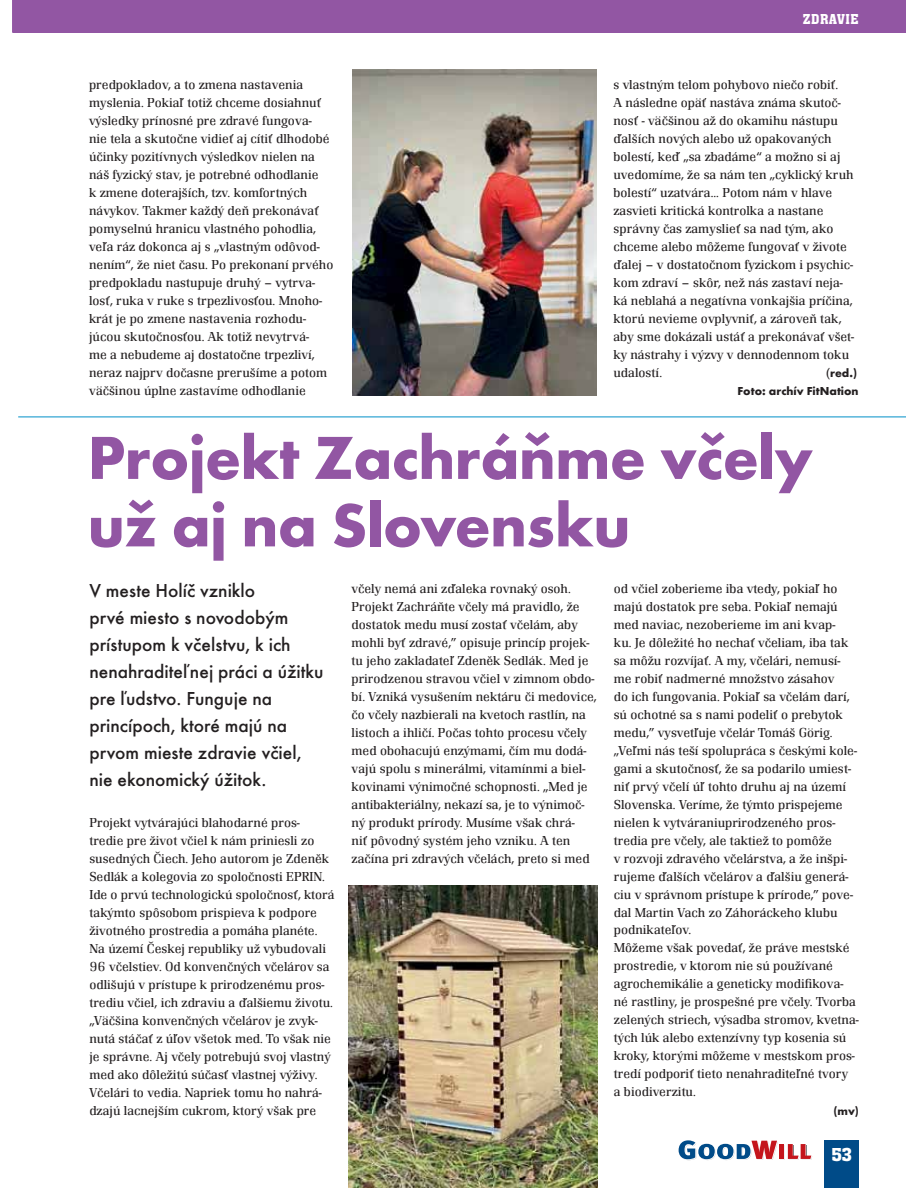
<style>
.page{position:relative;width:918px;height:1188px;background:#fff}
.page>*{position:absolute;margin:0;border:0;box-sizing:border-box;transform-origin:0 0}
.t1{font:700 63px/67.5px "Futura TOT";letter-spacing:-.01em;color:#9256a3}
.t2{font:500 19.5px/27px "Futura TOT";color:#231f20}
.t3{font:500 19.5px "Aachen DOT";color:#fff}
.t4{font:500 15px "Aachen DOT";letter-spacing:.04em;color:#fff}
.t5{font:300 13.5px/18px "Renault TOT";color:#231f20}
.t6{font:700 12px/18px "Futura TOT";color:#231f20;text-align:right}
.s1{font-family:"Renault TOT";font-weight:300;font-size:13.5px}
</style>
<div class="page">
<div style="left:13px;top:0;width:892px;height:33px;background:#9256a3"></div>
<svg style="left:679px;top:1140px;width:133px;height:20px"></svg>
<div style="left:825px;top:1140px;width:34px;height:48px;background:#004b88"></div>
<img style="left:352px;top:70px;width:245px;height:326px">
<img style="left:348px;top:886px;width:249px;height:302px">
<hr style="left:18px;top:417px;width:887px;height:1px;background:#0090c8">
<p class="t4" style="left:803px;top:14px;width:57px">ZDRAVIE</p>
<p class="t5" style="left:89px;top:76px;width:246px">predpokladov, a to zmena nastavenia myslenia. Pokiaľ totiž chceme dosiahnuť výsledky prínosné pre zdravé fungova-<br>nie tela a skutočne vidieť aj cítiť dlhodobé účinky pozitívnych výsledkov nielen na náš fyzický stav, je potrebné odhodlanie<br>k zmene doterajších, tzv. komfortných návykov. Takmer každý deň prekonávať pomyselnú hranicu vlastného pohodlia, veľa ráz dokonca aj s „vlastným odôvod&shy;nením“, že niet času. Po prekonaní prvého predpokladu nastupuje druhý – vytrva&shy;losť, ruka v ruke s trpezlivosťou. Mnoho&shy;krát je po zmene nastavenia rozhodu&shy;júcou skutočnosťou. Ak totiž nevytrvá-<br>me a nebudeme aj dostatočne trpezliví, neraz najprv dočasne prerušíme a potom väčšinou úplne zastavíme odhodlanie</p>
<p class="t5" style="left:613px;top:76px;width:242px">s vlastným telom pohybovo niečo robiť.<br>A následne opäť nastáva známa skutoč&shy;nosť - väčšinou až do okamihu nástupu ďalších nových alebo už opakovaných bolestí, keď „sa zbadáme“ a možno si aj uvedomíme, že sa nám ten „cyklický kruh bolestí“ uzatvára... Potom nám v hlave zasvieti kritická kontrolka a nastane správny čas zamyslieť sa nad tým, ako chceme alebo môžeme fungovať v živote ďalej – v dostatočnom fyzickom i psychic&shy;kom zdraví – skôr, než nás zastaví neja&shy;ká neblahá a negatívna vonkajšia príčina, ktorú nevieme ovplyvniť, a zároveň tak, aby sme dokázali ustáť a prekonávať všet&shy;ky nástrahy i výzvy v dennodennom toku udalostí.</p>
<p class="t6" style="left:738px;top:365px;width:123px"><span class="s1">(</span>red.)<br>Foto: archív FitNation</p>
<h1 class="t1" style="left:88px;top:429px;width:727px">Projekt Zachráňme včely už aj na Slovensku</h1>
<h2 class="t2" style="left:89px;top:579px;width:236px">V meste Holíč vzniklo<br>prvé miesto s novodobým prístupom k včelstvu, k ich nenahraditeľnej práci a úžitku pre ľudstvo. Funguje na princípoch, ktoré majú na prvom mieste zdravie včiel, nie ekonomický úžitok.</h2>
<p class="t5" style="left:89px;top:814px;width:247px">Projekt vytvárajúci blahodarné pros&shy;tredie pre život včiel k nám priniesli zo susedných Čiech. Jeho autorom je Zdeněk Sedlák a kolegovia zo spoločnosti EPRIN.<br>Ide o prvú technologickú spoločnosť, ktorá takýmto spôsobom prispieva k podpore životného prostredia a pomáha planéte.<br>Na území Českej republiky už vybudovali 96 včelstiev. Od konvenčných včelárov sa odlišujú v prístupe k prirodzenému pros&shy;trediu včiel, ich zdraviu a ďalšiemu životu. „Väčšina konvenčných včelárov je zvyk&shy;nutá stáčať z úľov všetok med. To však nie je správne. Aj včely potrebujú svoj vlastný med ako dôležitú súčasť vlastnej výživy.<br>Včelári to vedia. Napriek tomu ho nahrá&shy;dzajú lacnejším cukrom, ktorý však pre</p>
<p class="t5" style="left:352px;top:580px;width:247px">včely nemá ani zďaleka rovnaký osoh.<br>Projekt Zachráňte včely má pravidlo, že dostatok medu musí zostať včelám, aby mohli byť zdravé,” opisuje princíp projek&shy;tu jeho zakladateľ Zdeněk Sedlák. Med je prirodzenou stravou včiel v zimnom obdo&shy;bí. Vzniká vysušením nektáru či medovice, čo včely nazbierali na kvetoch rastlín, na listoch a ihličí. Počas tohto procesu včely med obohacujú enzýmami, čím mu dodá&shy;vajú spolu s minerálmi, vitamínmi a biel&shy;kovinami výnimočné schopnosti. „Med je antibakteriálny, nekazí sa, je to výnimoč&shy;ný produkt prírody. Musíme však chrá-<br>niť pôvodný systém jeho vzniku. A ten začína pri zdravých včelách, preto si med</p>
<p class="t5" style="left:614px;top:580px;width:246px">od včiel zoberieme iba vtedy, pokiaľ ho majú dostatok pre seba. Pokiaľ nemajú med naviac, nezoberieme im ani kvap-<br>ku. Je dôležité ho nechať včeliam, iba tak sa môžu rozvíjať. A my, včelári, nemusí&shy;me robiť nadmerné množstvo zásahov<br>do ich fungovania. Pokiaľ sa včelám darí, sú ochotné sa s nami podeliť o prebytok medu,” vysvetľuje včelár Tomáš Görig. „Veľmi nás teší spolupráca s českými kole&shy;gami a skutočnosť, že sa podarilo umiest&shy;niť prvý včelí úľ tohto druhu aj na území Slovenska. Veríme, že týmto prispejeme nielen k vytváraniuprirodzeného pros&shy;tredia pre včely, ale taktiež to pomôže<br>v rozvoji zdravého včelárstva, a že inšpi&shy;rujeme ďalších včelárov a ďalšiu generá&shy;ciu v správnom prístupe k prírode,” pove&shy;dal Martin Vach zo Záhoráckeho klubu podnikateľov.<br>Môžeme však povedať, že práve mestské prostredie, v ktorom nie sú používané agrochemikálie a geneticky modifikova&shy;né rastliny, je prospešné pre včely. Tvorba zelených striech, výsadba stromov, kvetna&shy;tých lúk alebo extenzívny typ kosenia sú kroky, ktorými môžeme v mestskom pros&shy;tredí podporiť tieto nenahraditeľné tvory<br>a biodiverzitu.</p>
<p class="t6" style="left:834px;top:1103px;width:27px">(mv)</p>
<h2 class="t3" style="left:832px;top:1148px;width:22px">53</h2>
</div>
